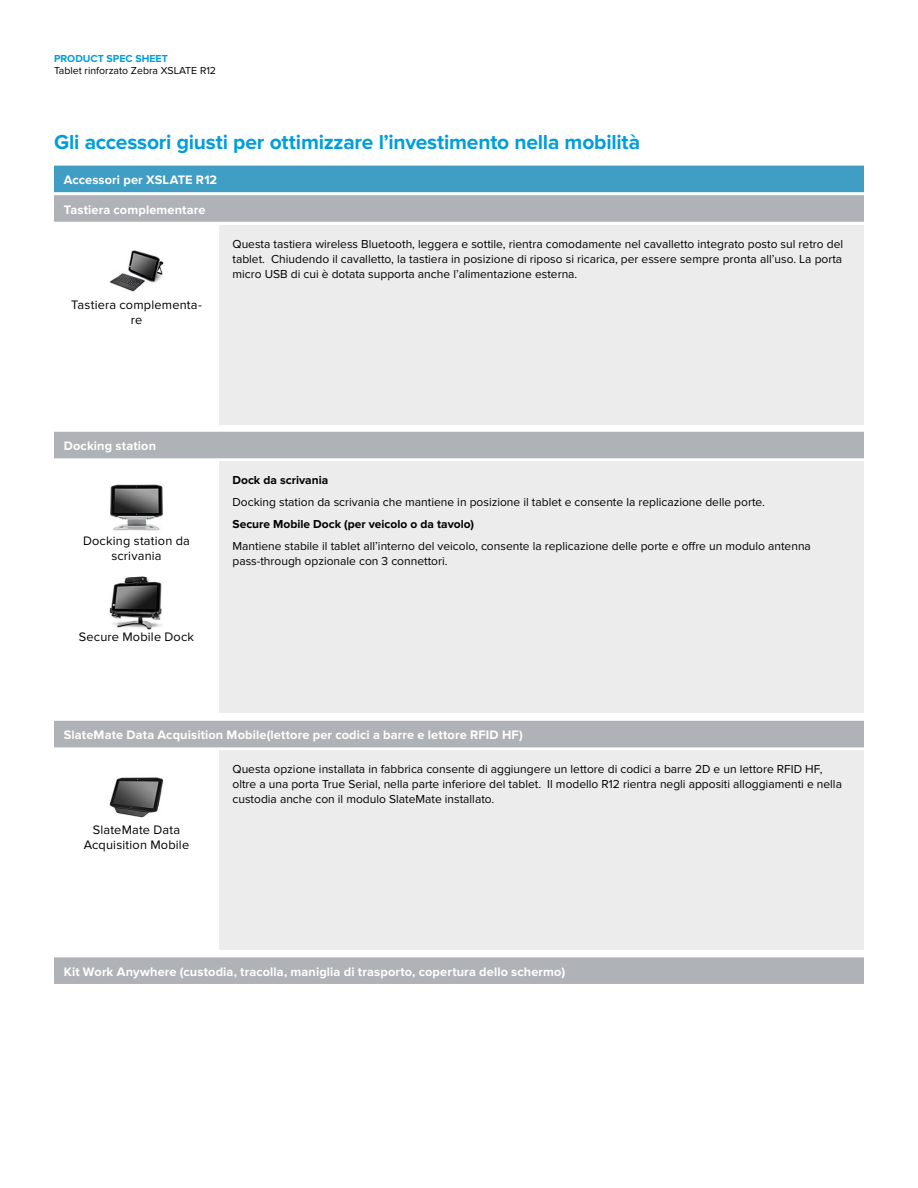
<style>
.page{position:relative;width:918px;height:1188px;background:#fff}
.page>*{position:absolute;margin:0;border:0;box-sizing:border-box;transform-origin:0 0}
.t1{font:700 21px "Proxima Nova";letter-spacing:-.01em;color:#009edb}
.t2{font:700 12.75px "Proxima Nova";letter-spacing:.01em;color:#fff}
.t3{font:12.75px/15px "Proxima Nova";letter-spacing:.015em;color:#000;text-align:center}
.t4{font:12px/15px "Proxima Nova";color:#000}
.t5{font:700 12px "Proxima Nova";color:#000}
.t6{font:10.5px "Proxima Nova";color:#000}
.t7{font:700 10.5px "Proxima Nova";color:#009edb}
</style>
<div class="page">
<div style="left:54px;top:164px;width:810px;height:30px;background:#409dc4"></div>
<div style="left:54px;top:194px;width:810px;height:29px;background:#afb2b6"></div>
<hr style="left:54px;top:163px;width:810px;height:3px;background:#fff">
<hr style="left:54px;top:192px;width:810px;height:3px;background:#fff">
<hr style="left:54px;top:222px;width:810px;height:3px;background:#fff">
<div style="left:219px;top:225px;width:645px;height:199px;background:#ececed"></div>
<img style="left:110px;top:250px;width:54px;height:42px">
<div style="left:54px;top:430px;width:810px;height:30px;background:#afb2b6"></div>
<hr style="left:54px;top:429px;width:810px;height:3px;background:#fff">
<hr style="left:54px;top:458px;width:810px;height:3px;background:#fff">
<div style="left:219px;top:461px;width:645px;height:252px;background:#ececed"></div>
<img style="left:110px;top:484px;width:53px;height:47px">
<img style="left:110px;top:577px;width:52px;height:53px">
<div style="left:54px;top:719px;width:810px;height:30px;background:#afb2b6"></div>
<hr style="left:54px;top:718px;width:810px;height:3px;background:#fff">
<hr style="left:54px;top:747px;width:810px;height:3px;background:#fff">
<div style="left:219px;top:750px;width:645px;height:200px;background:#ececed"></div>
<img style="left:110px;top:777px;width:54px;height:41px">
<div style="left:54px;top:956px;width:810px;height:29px;background:#afb2b6"></div>
<hr style="left:54px;top:954px;width:810px;height:3px;background:#fff">
<hr style="left:54px;top:984px;width:810px;height:3px;background:#fff">
<p class="t7" style="left:54px;top:52px;width:115px">PRODUCT SPEC SHEET</p>
<p class="t6" style="left:54px;top:64px;width:164px">Tablet rinforzato Zebra XSLATE R12</p>
<h1 class="t1" style="left:54px;top:130px;width:588px">Gli accessori giusti per ottimizzare l’investimento nella mobilità</h1>
<p class="t2" style="left:64px;top:172px;width:155px">Accessori per XSLATE R12</p>
<p class="t2" style="left:64px;top:202px;width:143px">Tastiera complementare</p>
<p class="t3" style="left:71px;top:297px;width:132px">Tastiera complementa&shy;re</p>
<p class="t4" style="left:232px;top:236px;width:612px;text-align:justify">Questa tastiera wireless Bluetooth, leggera e sottile, rientra comodamente nel cavalletto integrato posto sul retro del tablet. Chiudendo il cavalletto, la tastiera in posizione di riposo si ricarica, per essere sempre pronta all’uso. La porta micro USB di cui è dotata supporta anche l’alimentazione esterna.</p>
<p class="t2" style="left:64px;top:438px;width:94px">Docking station</p>
<p class="t3" style="left:83px;top:534px;width:108px">Docking station da scrivania</p>
<p class="t3" style="left:79px;top:630px;width:117px">Secure Mobile Dock</p>
<p class="t5" style="left:232px;top:473px;width:97px">Dock da scrivania</p>
<p class="t4" style="left:232px;top:495px;width:534px">Docking station da scrivania che mantiene in posizione il tablet e consente la replicazione delle porte.</p>
<p class="t5" style="left:232px;top:517px;width:243px">Secure Mobile Dock (per veicolo o da tavolo)</p>
<p class="t4" style="left:232px;top:538px;width:580px">Mantiene stabile il tablet all’interno del veicolo, consente la replicazione delle porte e offre un modulo antenna pass-through opzionale con 3 connettori.</p>
<p class="t2" style="left:64px;top:728px;width:461px">SlateMate Data Acquisition Mobile(lettore per codici a barre e lettore RFID HF)</p>
<p class="t3" style="left:84px;top:823px;width:107px">SlateMate Data<br>Acquisition Mobile</p>
<p class="t4" style="left:232px;top:762px;width:611px">Questa opzione installata in fabbrica consente di aggiungere un lettore di codici a barre 2D e un lettore RFID HF, oltre a una porta True Serial, nella parte inferiore del tablet. Il modello R12 rientra negli appositi alloggiamenti e nella custodia anche con il modulo SlateMate installato.</p>
<p class="t2" style="left:64px;top:964px;width:503px">Kit Work Anywhere (custodia, tracolla, maniglia di trasporto, copertura dello schermo)</p>
</div>
